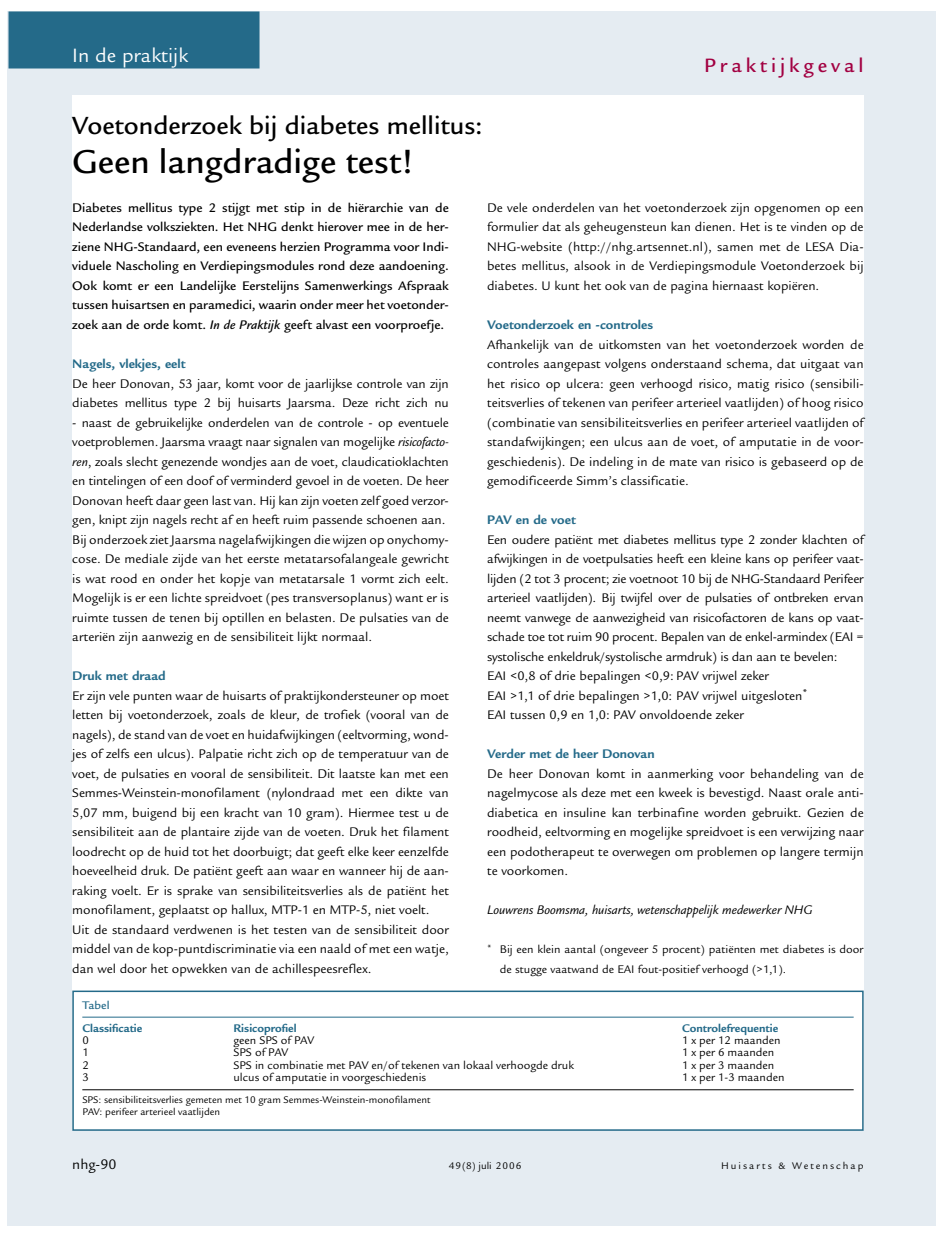
<style>
.page{position:relative;width:936px;height:1234px;background:#fff}
.page>*{position:absolute;margin:0;border:0;box-sizing:border-box;transform-origin:0 0}
.Artikelkop{font:500 36px "Legacy Sans";color:#000}
.Onderkop{font:500 27px "Legacy Sans";color:#000}
.Rubriekskop{font:500 21px "Legacy Sans";letter-spacing:.19em;color:#a20041}
.t1{font:21px "Legacy Sans";color:#fff}
.t2{font:15px "Legacy Sans";color:#000}
.t3{font:13.5px/19.5px "Legacy Sans";color:#000;text-align:justify}
.Samenvatting{font:500 13.5px/19.5px "Legacy Sans";color:#000;text-align:justify}
.Kop1{font:700 13.5px "Legacy Sans";color:#246a89}
.Auteursgegevens{font:italic 13.5px "Legacy Sans";color:#000}
.Kop_1{font:700 13.5px "Legacy Sans";color:#246a89}
.TabPlat{font:12px "Legacy Sans";color:#000}
.noot{font:12px/19.5px "Legacy Sans";color:#000}
.TabKop2{font:700 12px "Legacy Sans";color:#246a89}
.TabKop1{font:500 12px "Legacy Sans";color:#246a89}
.Legenda_lijn_boven{font:10.5px "Legacy Sans";color:#000}
.Legenda{font:10.5px "Legacy Sans";color:#000}
.Legenda_lijn_boven-2{font:10.5px "Legacy Sans";letter-spacing:.19em;color:#000}
.Legenda_lijn_boven-3{font:10.5px "Legacy Sans";letter-spacing:.1em;color:#000}
.s1{font-style:italic}
</style>
<div class="page">
<div style="left:7px;top:11px;width:907px;height:1214px;background:#e5ecf2"></div>
<div style="left:914px;top:11px;width:21px;height:1214px;background:#e5ecf2"></div>
<div style="left:72px;top:96px;width:791px;height:1033px;background:#fff"></div>
<div style="left:9px;top:11px;width:250px;height:57px;background:#246a89"></div>
<hr style="left:82px;top:1016px;width:771px;height:1px;background:#246a89">
<hr style="left:82px;top:1089px;width:771px;height:1px;background:#000">
<div style="left:72px;top:990px;width:791px;height:140px;border:2px solid #246a89"></div>
<h3 class="t1" style="left:72px;top:44px;width:117px">In de praktijk</h3>
<p class="Rubriekskop" style="left:704px;top:54px;width:161px">Praktijkgeval</p>
<p class="Onderkop" style="left:72px;top:110px;width:412px">Voetonderzoek bij diabetes mellitus:</p>
<p class="Artikelkop" style="left:72px;top:141px;width:343px">Geen langdradige test!</p>
<p class="Samenvatting" style="left:72px;top:198px;width:378px">Diabetes mellitus type 2 stijgt met stip in de hiërarchie van de Nederlandse volksziekten. Het NHG denkt hierover mee in de her&shy;ziene NHG-Standaard, een eveneens herzien Programma voor Indi&shy;viduele Nascholing en Verdiepingsmodules rond deze aandoening.<br>Ook komt er een Landelijke Eerstelijns Samenwerkings Afspraak tussen huisartsen en paramedici, waarin onder meer het voetonder&shy;zoek aan de orde komt. <span class="s1">In de Praktijk</span> geeft alvast een voorproefje.</p>
<p class="Kop1" style="left:72px;top:356px;width:115px">Nagels, vlekjes, eelt</p>
<p class="t3" style="left:72px;top:373px;width:378px">De heer Donovan, 53 jaar, komt voor de jaarlijkse controle van zijn diabetes mellitus type 2 bij huisarts Jaarsma. Deze richt zich nu</p>
<p class="t3" style="left:72px;top:412px;width:378px">- naast de gebruikelijke onderdelen van de controle - op eventuele voetproblemen. Jaarsma vraagt naar signalen van mogelijke <span class="s1">risicofacto&shy;ren</span>, zoals slecht genezende wondjes aan de voet, claudicatioklachten en tintelingen of een doof of verminderd gevoel in de voeten. De heer Donovan heeft daar geen last van. Hij kan zijn voeten zelf goed verzor&shy;gen, knipt zijn nagels recht af en heeft ruim passende schoenen aan.</p>
<p class="t3" style="left:72px;top:529px;width:378px">Bij onderzoek ziet Jaarsma nagelafwijkingen die wijzen op onychomy&shy;cose. De mediale zijde van het eerste metatarsofalangeale gewricht is wat rood en onder het kopje van metatarsale 1 vormt zich eelt.<br>Mogelijk is er een lichte spreidvoet (pes transversoplanus) want er is ruimte tussen de tenen bij optillen en belasten. De pulsaties van de arteriën zijn aanwezig en de sensibiliteit lijkt normaal.</p>
<p class="Kop1" style="left:72px;top:668px;width:95px">Druk met draad</p>
<p class="t3" style="left:72px;top:685px;width:378px">Er zijn vele punten waar de huisarts of praktijkondersteuner op moet letten bij voetonderzoek, zoals de kleur, de trofiek (vooral van de nagels), de stand van de voet en huidafwijkingen (eeltvorming, wond&shy;jes of zelfs een ulcus). Palpatie richt zich op de temperatuur van de voet, de pulsaties en vooral de sensibiliteit. Dit laatste kan met een Semmes-Weinstein-monofilament (nylondraad met een dikte van 5,07 mm, buigend bij een kracht van 10 gram). Hiermee test u de sensibiliteit aan de plantaire zijde van de voeten. Druk het filament loodrecht op de huid tot het doorbuigt; dat geeft elke keer eenzelfde hoeveelheid druk. De patiënt geeft aan waar en wanneer hij de aan&shy;raking voelt. Er is sprake van sensibiliteitsverlies als de patiënt het monofilament, geplaatst op hallux, MTP-1 en MTP-5, niet voelt.</p>
<p class="t3" style="left:72px;top:919px;width:378px">Uit de standaard verdwenen is het testen van de sensibiliteit door middel van de kop-puntdiscriminatie via een naald of met een watje, dan wel door het opwekken van de achillespeesreflex.</p>
<p class="t3" style="left:487px;top:198px;width:378px">De vele onderdelen van het voetonderzoek zijn opgenomen op een formulier dat als geheugensteun kan dienen. Het is te vinden op de NHG-website (http://nhg.artsennet.nl), samen met de LESA Dia&shy;betes mellitus, alsook in de Verdiepingsmodule Voetonderzoek bij diabetes. U kunt het ook van de pagina hiernaast kopiëren.</p>
<p class="Kop1" style="left:487px;top:317px;width:167px">Voetonderzoek en -controles</p>
<p class="t3" style="left:487px;top:334px;width:378px">Afhankelijk van de uitkomsten van het voetonderzoek worden de controles aangepast volgens onderstaand schema, dat uitgaat van het risico op ulcera: geen verhoogd risico, matig risico (sensibili&shy;teitsverlies of tekenen van perifeer arterieel vaatlijden) of hoog risico (combinatie van sensibiliteitsverlies en perifeer arterieel vaatlijden of standafwijkingen; een ulcus aan de voet, of amputatie in de voor&shy;geschiedenis). De indeling in de mate van risico is gebaseerd op de gemodificeerde Simm’s classificatie.</p>
<p class="Kop_1" style="left:487px;top:512px;width:90px">PAV en de voet</p>
<p class="t3" style="left:487px;top:529px;width:378px">Een oudere patiënt met diabetes mellitus type 2 zonder klachten of afwijkingen in de voetpulsaties heeft een kleine kans op perifeer vaat&shy;lijden (2 tot 3 procent; zie voetnoot 10 bij de NHG-Standaard Perifeer arterieel vaatlijden). Bij twijfel over de pulsaties of ontbreken ervan neemt vanwege de aanwezigheid van risicofactoren de kans op vaat&shy;schade toe tot ruim 90 procent. Bepalen van de enkel-armindex (EAI = systolische enkeldruk/systolische armdruk) is dan aan te bevelen:</p>
<p class="t3" style="left:487px;top:666px;width:283px">EAI &lt;0,8 of drie bepalingen &lt;0,9: PAV vrijwel zeker</p>
<p class="t3" style="left:487px;top:685px;width:322px">EAI &gt;1,1 of drie bepalingen &gt;1,0: PAV vrijwel uitgesloten<sup>*</sup></p>
<p class="t3" style="left:487px;top:705px;width:258px">EAI tussen 0,9 en 1,0: PAV onvoldoende zeker</p>
<p class="Kop1" style="left:487px;top:746px;width:169px">Verder met de heer Donovan</p>
<p class="t3" style="left:487px;top:763px;width:378px">De heer Donovan komt in aanmerking voor behandeling van de nagelmycose als deze met een kweek is bevestigd. Naast orale anti&shy;diabetica en insuline kan terbinafine worden gebruikt. Gezien de roodheid, eeltvorming en mogelijke spreidvoet is een verwijzing naar een podotherapeut te overwegen om problemen op langere termijn te voorkomen.</p>
<p class="Auteursgegevens" style="left:487px;top:902px;width:327px">Louwrens Boomsma, huisarts, wetenschappelijk medewerker NHG</p>
<p class="noot" style="left:500px;top:939px;width:365px;text-indent:-13px"><sup>*</sup> Bij een klein aantal (ongeveer 5 procent) patiënten met diabetes is door de stugge vaatwand de EAI fout-positief verhoogd (&gt;1,1).</p>
<p class="TabKop1" style="left:82px;top:998px;width:29px">Tabel</p>
<p class="TabKop2" style="left:82px;top:1020px;width:62px">Classificatie</p>
<p class="TabKop2" style="left:233px;top:1020px;width:65px">Risicoprofiel</p>
<p class="TabKop2" style="left:682px;top:1020px;width:98px">Controlefrequentie</p>
<p class="TabPlat" style="left:82px;top:1032px;width:8px">0</p>
<p class="TabPlat" style="left:233px;top:1032px;width:82px">geen SPS of PAV</p>
<p class="TabPlat" style="left:682px;top:1032px;width:100px">1 x per 12 maanden</p>
<p class="TabPlat" style="left:82px;top:1044px;width:8px">1</p>
<p class="TabPlat" style="left:233px;top:1044px;width:56px">SPS of PAV</p>
<p class="TabPlat" style="left:682px;top:1044px;width:94px">1 x per 6 maanden</p>
<p class="TabPlat" style="left:82px;top:1057px;width:8px">2</p>
<p class="TabPlat" style="left:233px;top:1057px;width:342px">SPS in combinatie met PAV en/of tekenen van lokaal verhoogde druk</p>
<p class="TabPlat" style="left:682px;top:1057px;width:94px">1 x per 3 maanden</p>
<p class="TabPlat" style="left:82px;top:1069px;width:8px">3</p>
<p class="TabPlat" style="left:233px;top:1069px;width:194px">ulcus of amputatie in voorgeschiedenis</p>
<p class="TabPlat" style="left:682px;top:1069px;width:104px">1 x per 1-3 maanden</p>
<p class="Legenda_lijn_boven" style="left:82px;top:1093px;width:349px">SPS: sensibiliteitsverlies gemeten met 10 gram Semmes-Weinstein-monofilament</p>
<p class="Legenda" style="left:82px;top:1105px;width:139px">PAV: perifeer arterieel vaatlijden</p>
<p class="t2" style="left:72px;top:1155px;width:46px">nhg-90</p>
<p class="Legenda_lijn_boven-3" style="left:449px;top:1159px;width:74px">49(8) juli 2006</p>
<p class="Legenda_lijn_boven-2" style="left:721px;top:1159px;width:144px">Huisarts &amp; Wetenschap</p>
</div>
